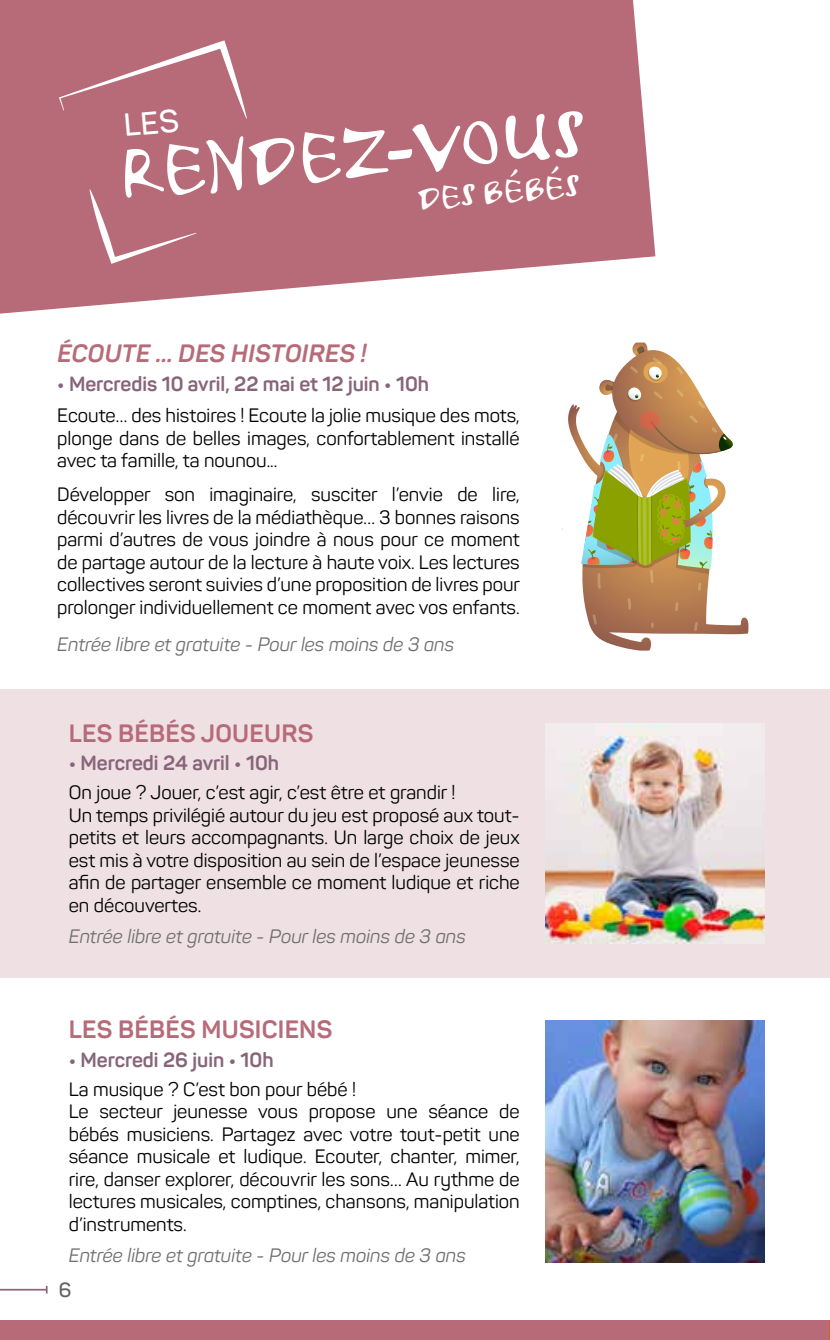
<style>
.page{position:relative;width:830px;height:1340px;background:#fff}
.page>*{position:absolute;margin:0;border:0;box-sizing:border-box;transform-origin:0 0}
.t1{font:68.62px "Airstream ITC";color:#fff}
.t2{font:31.5px "Airstream ITC";color:#fff}
.t3{font:700 24.75px "Panton";letter-spacing:.01em;color:#b76b79}
.t4{font:italic 700 24.75px "Panton";letter-spacing:.01em;color:#b76b79}
.t5{font:700 20.25px "Panton";color:#87647a}
.t6{font:600 20.25px "Panton";color:#646363}
.t7{font:19.12px/22.5px "Panton";color:#000;text-align:justify}
.t8{font:italic 19.12px "Panton";color:#706f6f}
</style>
<div class="page">
<div style="left:0;top:1320px;width:829px;height:19px;background:#b76b79"></div>
<svg style="left:0;top:0;width:655px;height:314px;background:#bf7c89"></svg>
<svg style="left:89px;top:189px;width:107px;height:75px;background:#bc7784"></svg>
<svg style="left:562px;top:342px;width:186px;height:308px"></svg>
<div style="left:0;top:689px;width:829px;height:288px;background:#efe1e3"></div>
<img style="left:545px;top:1020px;width:219px;height:242px">
<img style="left:545px;top:723px;width:219px;height:220px">
<hr style="left:0;top:1288px;width:47px;height:2px;background:#87647a">
<svg style="left:46px;top:1285px;width:2px;height:8px"></svg>
<svg style="left:59px;top:40px;width:188px;height:96px;background:#bb7380"></svg>
<h1 class="t1" style="left:114px;top:128px;width:469px;rotate:-5deg">RENDEZ-VOUS</h1>
<h2 class="t2" style="left:416px;top:178px;width:163px;rotate:-5deg">DES BÉBÉS</h2>
<p class="t4" style="left:57px;top:338px;width:311px">ÉCOUTE ... DES HISTOIRES !</p>
<p class="t5" style="left:57px;top:371px;width:373px">• Mercredis 10 avril, 22 mai et 12 juin • 10h</p>
<p class="t7" style="left:57px;top:404px;width:464px">Ecoute… des histoires ! Ecoute la jolie musique des mots, plonge dans de belles images, confortablement installé avec ta famille, ta nounou...</p>
<p class="t7" style="left:57px;top:483px;width:464px">Développer son imaginaire, susciter l’envie de lire, découvrir les livres de la médiathèque… 3 bonnes raisons parmi d’autres de vous joindre à nous pour ce moment de partage autour de la lecture à haute voix. Les lectures collectives seront suivies d’une proposition de livres pour prolonger individuellement ce moment avec vos enfants.</p>
<p class="t8" style="left:57px;top:632px;width:398px">Entrée libre et gratuite - Pour les moins de 3 ans</p>
<p class="t3" style="left:69px;top:717px;width:246px">LES BÉBÉS JOUEURS</p>
<p class="t5" style="left:69px;top:750px;width:212px">• Mercredi 24 avril • 10h</p>
<p class="t7" style="left:69px;top:781px;width:452px;text-align:left">On joue ? Jouer, c’est agir, c’est être et grandir !<br>Un temps privilégié autour du jeu est proposé aux tout&shy;petits et leurs accompagnants. Un large choix de jeux est mis à votre disposition au sein de l’espace jeunesse afin de partager ensemble ce moment ludique et riche en découvertes.</p>
<p class="t8" style="left:69px;top:924px;width:398px">Entrée libre et gratuite - Pour les moins de 3 ans</p>
<p class="t3" style="left:69px;top:1013px;width:265px">LES BÉBÉS MUSICIENS</p>
<p class="t5" style="left:69px;top:1046px;width:206px">• Mercredi 26 juin • 10h</p>
<p class="t7" style="left:69px;top:1077px;width:452px;text-align:left">La musique ? C’est bon pour bébé !<br>Le secteur jeunesse vous propose une séance de bébés musiciens. Partagez avec votre tout-petit une séance musicale et ludique. Ecouter, chanter, mimer, rire, danser explorer, découvrir les sons… Au rythme de lectures musicales, comptines, chansons, manipulation d’instruments.</p>
<p class="t8" style="left:69px;top:1243px;width:398px">Entrée libre et gratuite - Pour les moins de 3 ans</p>
<p class="t6" style="left:59px;top:1277px;width:14px">6</p>
</div>
